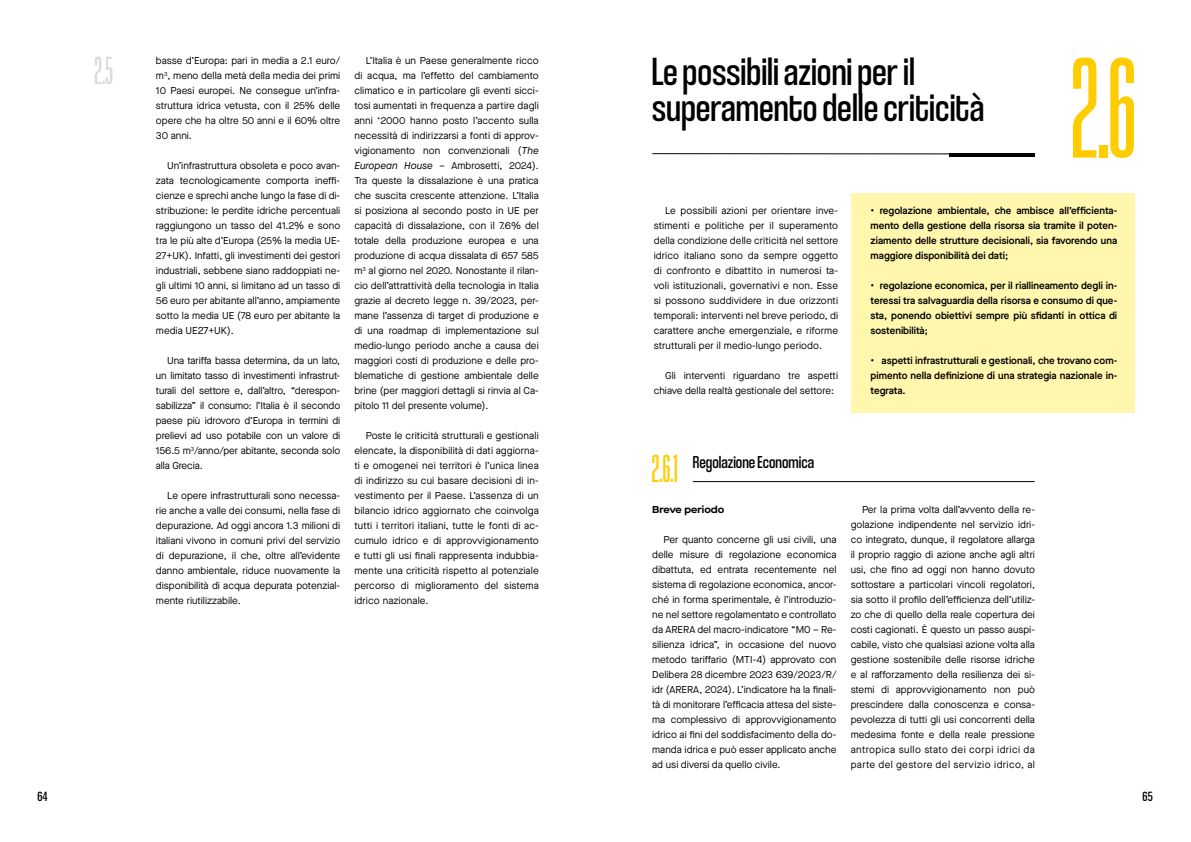
<style>
.page{position:relative;width:1191px;height:842px;background:#fff}
.page>*{position:absolute;margin:0;border:0;box-sizing:border-box;transform-origin:0 0}
.t1{font:150px "Coolvetica Crammed Rg";color:#fc0}
.t2{font:41px/36px "Coolvetica Condensed Rg";color:#000}
.t3{font:41px "Coolvetica Crammed Rg";color:#fc0}
.t4{font:41px "Coolvetica Crammed Rg";color:#dadada}
.t5{font:18px "Coolvetica Condensed Rg";color:#000}
.t6{font:14px "Coolvetica Condensed Rg";color:#000}
.t7{font:10px/15px "Maison Neue";color:#000;text-align:justify}
.t8{font:600 10px/15px "Maison Neue";color:#000;text-align:justify}
.t9{font:700 expanded 10px "Maison Neue";color:#000}
.s1{font-style:italic}
</style>
<div class="page">
<hr style="left:652px;top:153px;width:302px;height:1px;background:#000">
<hr style="left:949px;top:153px;width:85px;height:4px;background:#000">
<div style="left:851px;top:193px;width:283px;height:220px;background:#fff7ae"></div>
<hr style="left:693px;top:481px;width:341px;height:1px;background:#000">
<h2 class="t4" style="left:94px;top:49px;width:20px">2.5</h2>
<p class="t7" style="left:156px;top:53px;width:186px">basse d’Europa: pari in media a 2.1 euro/ m<sup>3</sup>, meno della metà della media dei primi 10 Paesi europei. Ne consegue un’infra&shy;struttura idrica vetusta, con il 25% delle opere che ha oltre 50 anni e il 60% oltre 30 anni.</p>
<p class="t7" style="left:156px;top:158px;width:186px;text-indent:11px">Un’infrastruttura obsoleta e poco avan&shy;zata tecnologicamente comporta ineffi&shy;cienze e sprechi anche lungo la fase di di&shy;stribuzione: le perdite idriche percentuali raggiungono un tasso del 41.2% e sono tra le più alte d’Europa (25% la media UE-27+UK). Infatti, gli investimenti dei gestori industriali, sebbene siano raddoppiati ne&shy;gli ultimi 10 anni, si limitano ad un tasso di 56 euro per abitante all’anno, ampiamente sotto la media UE (78 euro per abitante la media UE27+UK).</p>
<p class="t7" style="left:156px;top:353px;width:186px;text-indent:11px">Una tariffa bassa determina, da un lato, un limitato tasso di investimenti infrastrut&shy;turali del settore e, dall’altro, “derespon&shy;sabilizza” il consumo: l’Italia è il secondo paese più idrovoro d’Europa in termini di prelievi ad uso potabile con un valore di 156.5 m<sup>3</sup>/anno/per abitante, seconda solo alla Grecia.</p>
<p class="t7" style="left:156px;top:488px;width:186px;text-indent:11px">Le opere infrastrutturali sono necessa&shy;rie anche a valle dei consumi, nella fase di depurazione. Ad oggi ancora 1.3 milioni di italiani vivono in comuni privi del servizio di depurazione, il che, oltre all’evidente danno ambientale, riduce nuovamente la disponibilità di acqua depurata potenzial&shy;mente riutilizzabile.</p>
<p class="t7" style="left:354px;top:53px;width:186px;text-indent:11px">L’Italia è un Paese generalmente ricco di acqua, ma l’effetto del cambiamento climatico e in particolare gli eventi sicci&shy;tosi aumentati in frequenza a partire dagli anni ‘2000 hanno posto l’accento sulla necessità di indirizzarsi a fonti di approv&shy;vigionamento non convenzionali (<span class="s1">The European House</span> – Ambrosetti, 2024).<br>Tra queste la dissalazione è una pratica che suscita crescente attenzione. L’Italia si posiziona al secondo posto in UE per capacità di dissalazione, con il 7.6% del totale della produzione europea e una produzione di acqua dissalata di 657 585 m<sup>3</sup> al giorno nel 2020. Nonostante il rilan&shy;cio dell’attrattività della tecnologia in Italia grazie al decreto legge n. 39/2023, per&shy;mane l’assenza di target di produzione e di una roadmap di implementazione sul medio-lungo periodo anche a causa dei maggiori costi di produzione e delle pro&shy;blematiche di gestione ambientale delle brine (per maggiori dettagli si rinvia al Ca&shy;pitolo 11 del presente volume).</p>
<p class="t7" style="left:354px;top:428px;width:186px;text-indent:11px">Poste le criticità strutturali e gestionali elencate, la disponibilità di dati aggiorna&shy;ti e omogenei nei territori è l’unica linea di indirizzo su cui basare decisioni di in&shy;vestimento per il Paese. L’assenza di un bilancio idrico aggiornato che coinvolga tutti i territori italiani, tutte le fonti di ac&shy;cumulo idrico e di approvvigionamento e tutti gli usi finali rappresenta indubbia&shy;mente una criticità rispetto al potenziale percorso di miglioramento del sistema idrico nazionale.</p>
<h2 class="t2" style="left:651px;top:52px;width:334px">Le possibili azioni per il superamento delle criticità</h2>
<h1 class="t1" style="left:1071px;top:31px;width:66px">2.6</h1>
<p class="t7" style="left:654px;top:203px;width:186px;text-indent:11px">Le possibili azioni per orientare inve&shy;stimenti e politiche per il superamento della condizione delle criticità nel settore idrico italiano sono da sempre oggetto di confronto e dibattito in numerosi ta&shy;voli istituzionali, governativi e non. Esse si possono suddividere in due orizzonti temporali: interventi nel breve periodo, di carattere anche emergenziale, e riforme strutturali per il medio-lungo periodo.</p>
<p class="t7" style="left:654px;top:368px;width:186px;text-indent:11px">Gli interventi riguardano tre aspetti chiave della realtà gestionale del settore:</p>
<p class="t8" style="left:870px;top:203px;width:248px">• regolazione ambientale, che ambisce all’efficienta&shy;mento della gestione della risorsa sia tramite il poten&shy;ziamento delle strutture decisionali, sia favorendo una maggiore disponibilità dei dati;</p>
<p class="t8" style="left:870px;top:278px;width:248px">• regolazione economica, per il riallineamento degli in&shy;teressi tra salvaguardia della risorsa e consumo di que&shy;sta, ponendo obiettivi sempre più sfidanti in ottica di sostenibilità;</p>
<p class="t8" style="left:870px;top:353px;width:248px">• aspetti infrastrutturali e gestionali, che trovano com&shy;pimento nella definizione di una strategia nazionale in&shy;tegrata.</p>
<h2 class="t3" style="left:652px;top:448px;width:27px">2.6.1</h2>
<h3 class="t5" style="left:693px;top:450px;width:123px">Regolazione Economica</h3>
<p class="t9" style="left:652px;top:503px;width:74px">Breve periodo</p>
<p class="t7" style="left:652px;top:532px;width:186px;text-indent:11px">Per quanto concerne gli usi civili, una delle misure di regolazione economica dibattuta, ed entrata recentemente nel sistema di regolazione economica, ancor&shy;ché in forma sperimentale, è l’introduzio&shy;ne nel settore regolamentato e controllato da ARERA del macro-indicatore “M0 – Re&shy;silienza idrica”, in occasione del nuovo metodo tariffario (MTI-4) approvato con Delibera 28 dicembre 2023 639/2023/R/ idr (ARERA, 2024). L’indicatore ha la finali&shy;tà di monitorare l’efficacia attesa del siste&shy;ma complessivo di approvvigionamento idrico ai fini del soddisfacimento della do&shy;manda idrica e può esser applicato anche ad usi diversi da quello civile.</p>
<p class="t7" style="left:850px;top:502px;width:186px;text-indent:11px">Per la prima volta dall’avvento della re&shy;golazione indipendente nel servizio idri&shy;co integrato, dunque, il regolatore allarga il proprio raggio di azione anche agli altri usi, che fino ad oggi non hanno dovuto sottostare a particolari vincoli regolatori, sia sotto il profilo dell’efficienza dell’utiliz&shy;zo che di quello della reale copertura dei costi cagionati. È questo un passo auspi&shy;cabile, visto che qualsiasi azione volta alla gestione sostenibile delle risorse idriche e al rafforzamento della resilienza dei si&shy;stemi di approvvigionamento non può prescindere dalla conoscenza e consa&shy;pevolezza di tutti gli usi concorrenti della medesima fonte e della reale pressione antropica sullo stato dei corpi idrici da parte del gestore del servizio idrico, al</p>
<h3 class="t6" style="left:38px;top:787px;width:12px">64</h3>
<h3 class="t6" style="left:1142px;top:787px;width:12px">65</h3>
</div>
